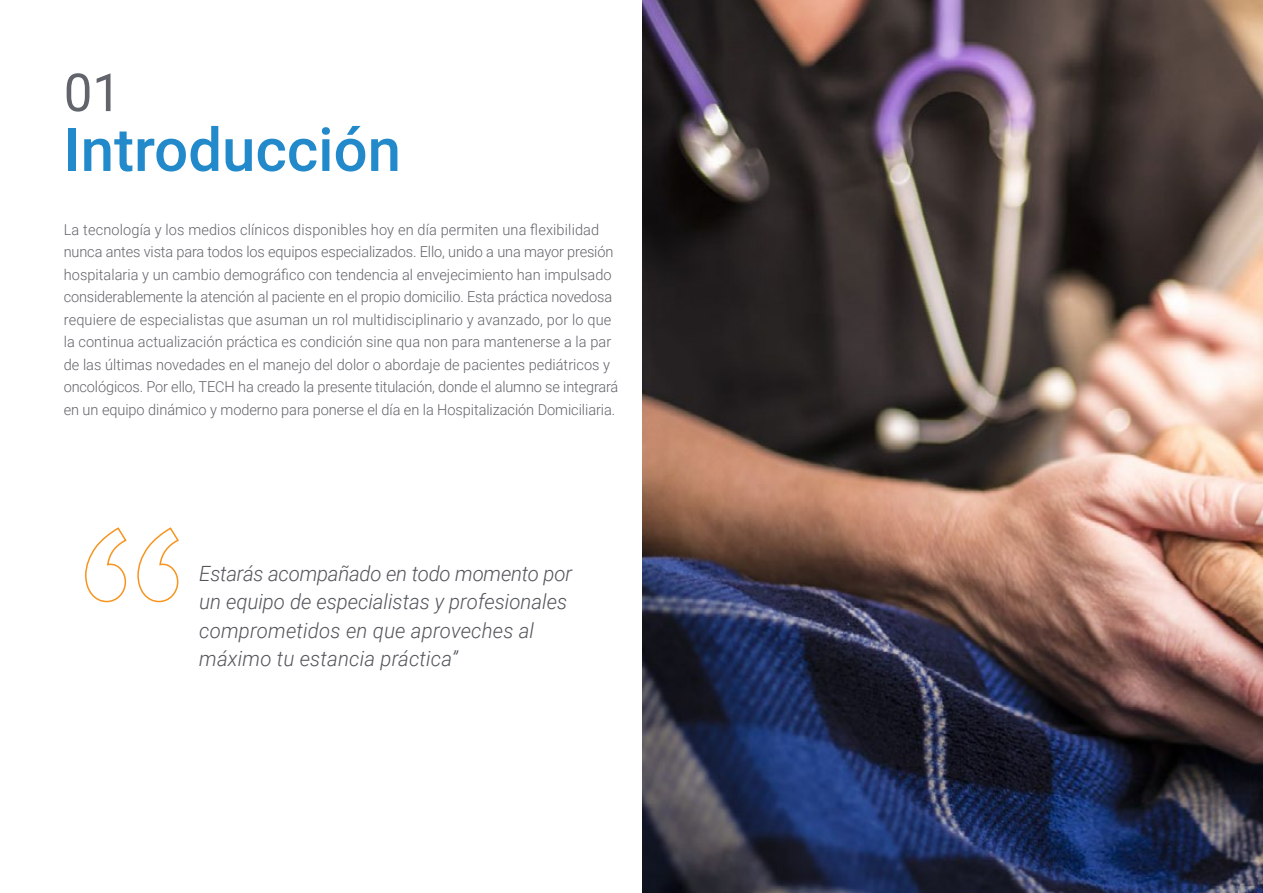
<style>
.page{position:relative;width:1263px;height:893px;background:#fff}
.page>*{position:absolute;margin:0;border:0;box-sizing:border-box;transform-origin:0 0}
.t1{font:500 60px "Roboto";color:#2289ca}
.t2{font:52.5px "Roboto";color:#61646a}
.t3{font:italic 300 21px/28.5px "Roboto";color:#52555b}
.t4{font:300 15px/22.5px "Roboto";color:#61646a}
</style>
<div class="page">
<svg style="left:85px;top:527px;width:94px;height:76px"></svg>
<img style="left:642px;top:0;width:621px;height:893px">
<h2 class="t2" style="left:64px;top:56px;width:59px">01</h2>
<h1 class="t1" style="left:64px;top:108px;width:339px">Introducción</h1>
<p class="t4" style="left:64px;top:217px;width:556px">La tecnología y los medios clínicos disponibles hoy en día permiten una flexibilidad nunca antes vista para todos los equipos especializados. Ello, unido a una mayor presión hospitalaria y un cambio demográfico con tendencia al envejecimiento han impulsado considerablemente la atención al paciente en el propio domicilio. Esta práctica novedosa requiere de especialistas que asuman un rol multidisciplinario y avanzado, por lo que la continua actualización práctica es condición sine qua non para mantenerse a la par de las últimas novedades en el manejo del dolor o abordaje de pacientes pediátricos y oncológicos. Por ello, TECH ha creado la presente titulación, donde el alumno se integrará en un equipo dinámico y moderno para ponerse el día en la Hospitalización Domiciliaria.</p>
<h3 class="t3" style="left:199px;top:558px;width:374px">Estarás acompañado en todo momento por un equipo de especialistas y profesionales comprometidos en que aproveches al máximo tu estancia práctica”</h3>
</div>
